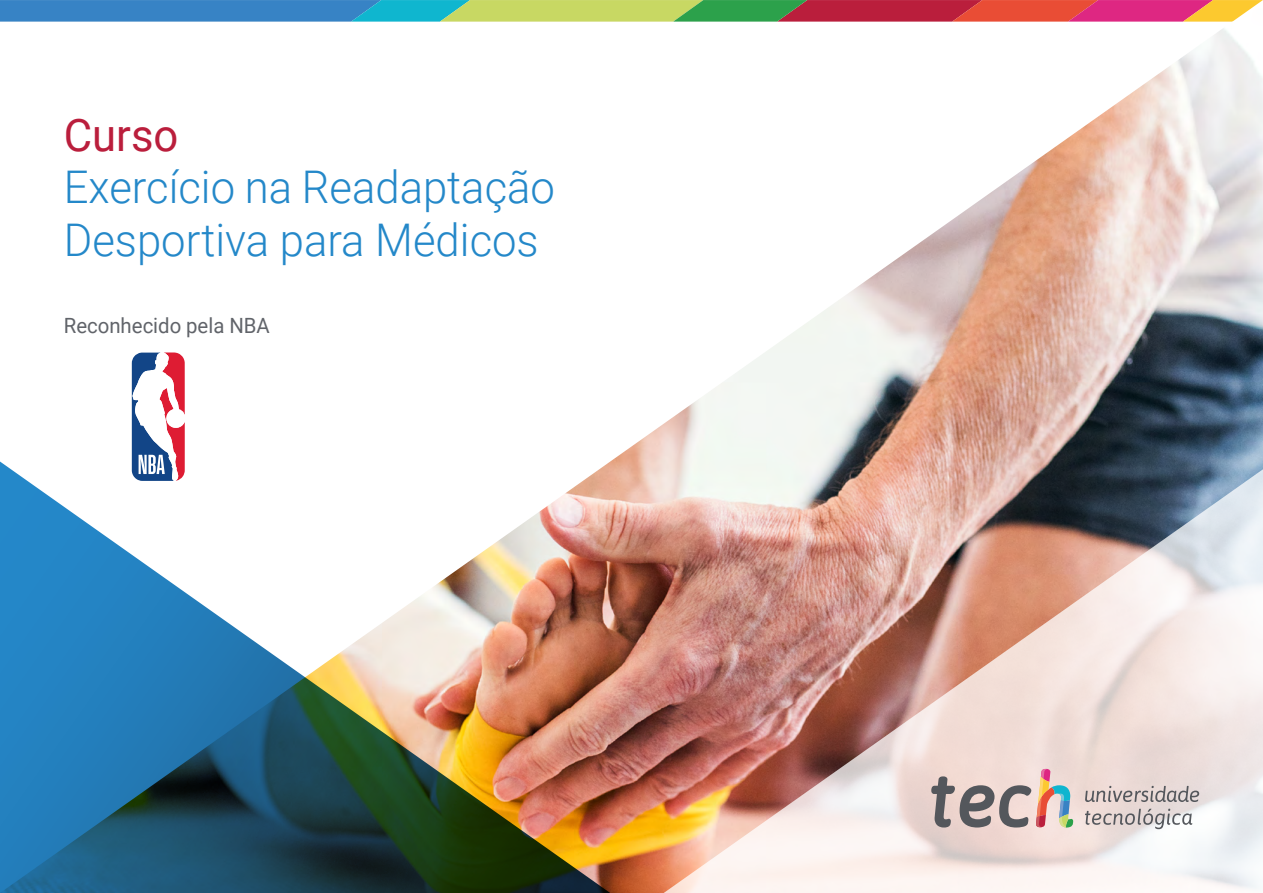
<style>
.page{position:relative;width:1263px;height:893px;background:#fff}
.page>*{position:absolute;margin:0;border:0;box-sizing:border-box;transform-origin:0 0}
.t1{font:300 45px/52.5px "Roboto";color:#2488c9}
.t2{font:45px "Roboto";color:#ba1e3c}
.t3{font:21px "Roboto";color:#61646a}
</style>
<div class="page">
<img style="left:0;top:0;width:1263px;height:454px">
<img style="left:640px;top:454px;width:623px;height:439px">
<img style="left:0;top:446px;width:640px;height:447px">
<svg style="left:132px;top:352px;width:53px;height:129px"></svg>
<svg style="left:1085px;top:786px;width:114px;height:16px;background:#beb3b2"></svg>
<svg style="left:1085px;top:809px;width:107px;height:20px;background:#cac2c1"></svg>
<svg style="left:931px;top:769px;width:142px;height:59px;background:#bfaeaa"></svg>
<p class="t2" style="left:64px;top:103px;width:116px">Curso</p>
<p class="t1" style="left:64px;top:159px;width:493px">Exercício na Readaptação<br>Desportiva para Médicos</p>
<p class="t3" style="left:64px;top:310px;width:208px">Reconhecido pela NBA</p>
</div>
